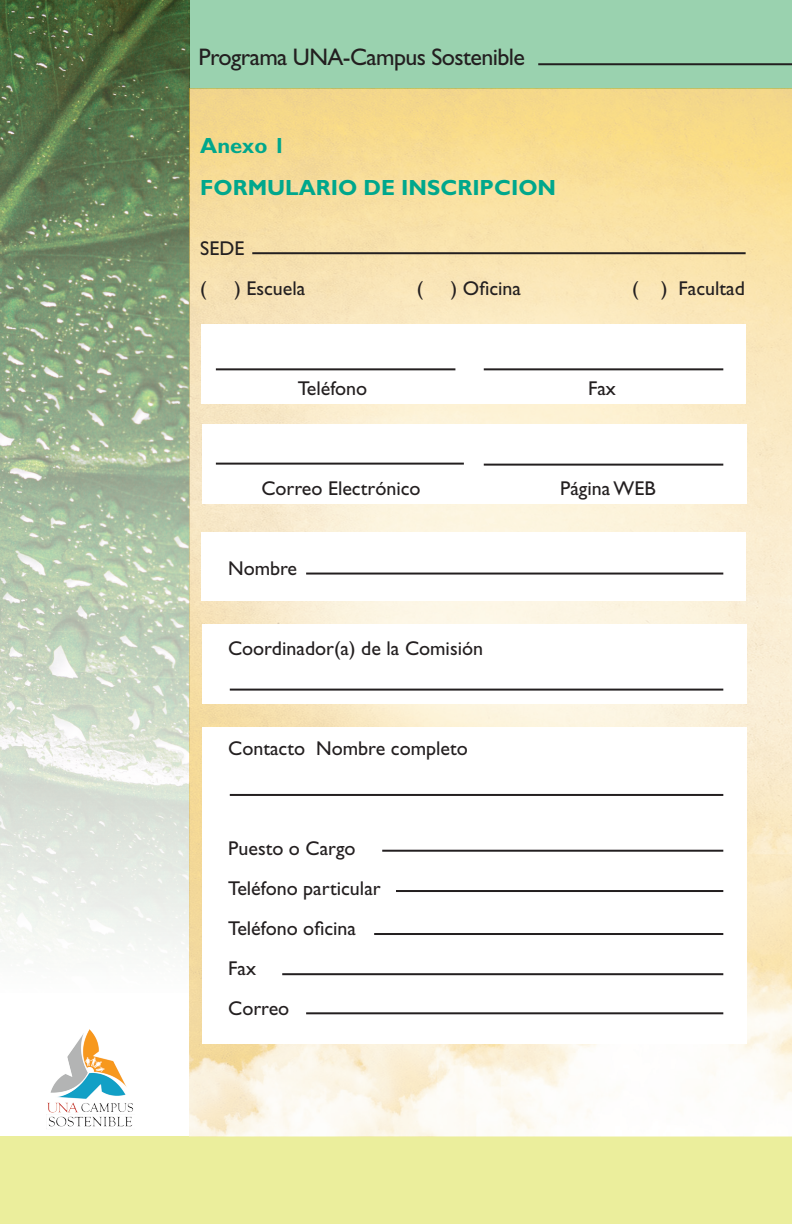
<style>
.page{position:relative;width:792px;height:1224px;background:#fff}
.page>*{position:absolute;margin:0;border:0;box-sizing:border-box;transform-origin:0 0}
.t1{font:24px "Gill Sans";letter-spacing:-.025em;color:#231f20}
.t2{font:700 22px/42px "Gill Sans";color:#00a78c}
.t3{font:20px/40px "Gill Sans";color:#231f20}
</style>
<div class="page">
<div style="left:190px;top:0;width:602px;height:89px;background:#9ad2af"></div>
<div style="left:0;top:1136px;width:792px;height:88px;background:#ebee9c"></div>
<hr style="left:538px;top:63px;width:254px;height:2px;background:#231f20">
<img style="left:47px;top:1030px;width:86px;height:97px">
<img style="left:0;top:0;width:190px;height:992px">
<hr style="left:216px;top:368px;width:239px;height:2px;background:#231f20">
<hr style="left:484px;top:368px;width:239px;height:2px;background:#231f20">
<hr style="left:216px;top:463px;width:248px;height:2px;background:#231f20">
<hr style="left:484px;top:464px;width:239px;height:2px;background:#231f20">
<hr style="left:306px;top:573px;width:417px;height:2px;background:#231f20">
<hr style="left:230px;top:689px;width:493px;height:2px;background:#231f20">
<hr style="left:230px;top:794px;width:493px;height:2px;background:#231f20">
<hr style="left:382px;top:850px;width:341px;height:2px;background:#231f20">
<hr style="left:396px;top:890px;width:327px;height:2px;background:#231f20">
<hr style="left:374px;top:933px;width:349px;height:2px;background:#231f20">
<hr style="left:282px;top:973px;width:441px;height:2px;background:#231f20">
<hr style="left:306px;top:1012px;width:417px;height:2px;background:#231f20">
<hr style="left:252px;top:252px;width:494px;height:2px;background:#231f20">
<p class="t1" style="left:199px;top:43px;width:328px">Programa UNA-Campus Sostenible</p>
<p class="t2" style="left:200px;top:124px;width:357px">Anexo 1<br>FORMULARIO DE INSCRIPCION</p>
<p class="t3" style="left:200px;top:228px;width:46px">SEDE (</p>
<p class="t3" style="left:235px;top:268px;width:72px">) Escuela</p>
<p class="t3" style="left:417px;top:268px;width:8px">(</p>
<p class="t3" style="left:451px;top:268px;width:72px">) Oficina</p>
<p class="t3" style="left:632px;top:268px;width:114px">( ) Facultad</p>
<p class="t3" style="left:298px;top:368px;width:71px">Teléfono</p>
<p class="t3" style="left:588px;top:368px;width:29px">Fax</p>
<p class="t3" style="left:261px;top:468px;width:161px">Correo Electrónico</p>
<p class="t3" style="left:560px;top:468px;width:97px">Página WEB</p>
<p class="t3" style="left:228px;top:548px;width:71px">Nombre</p>
<p class="t3" style="left:228px;top:628px;width:257px">Coordinador(a) de la Comisión</p>
<p class="t3" style="left:228px;top:728px;width:241px">Contacto Nombre completo</p>
<p class="t3" style="left:228px;top:828px;width:154px">Puesto o Cargo<br>Teléfono particular<br>Teléfono oficina<br>Fax<br>Correo</p>
</div>
